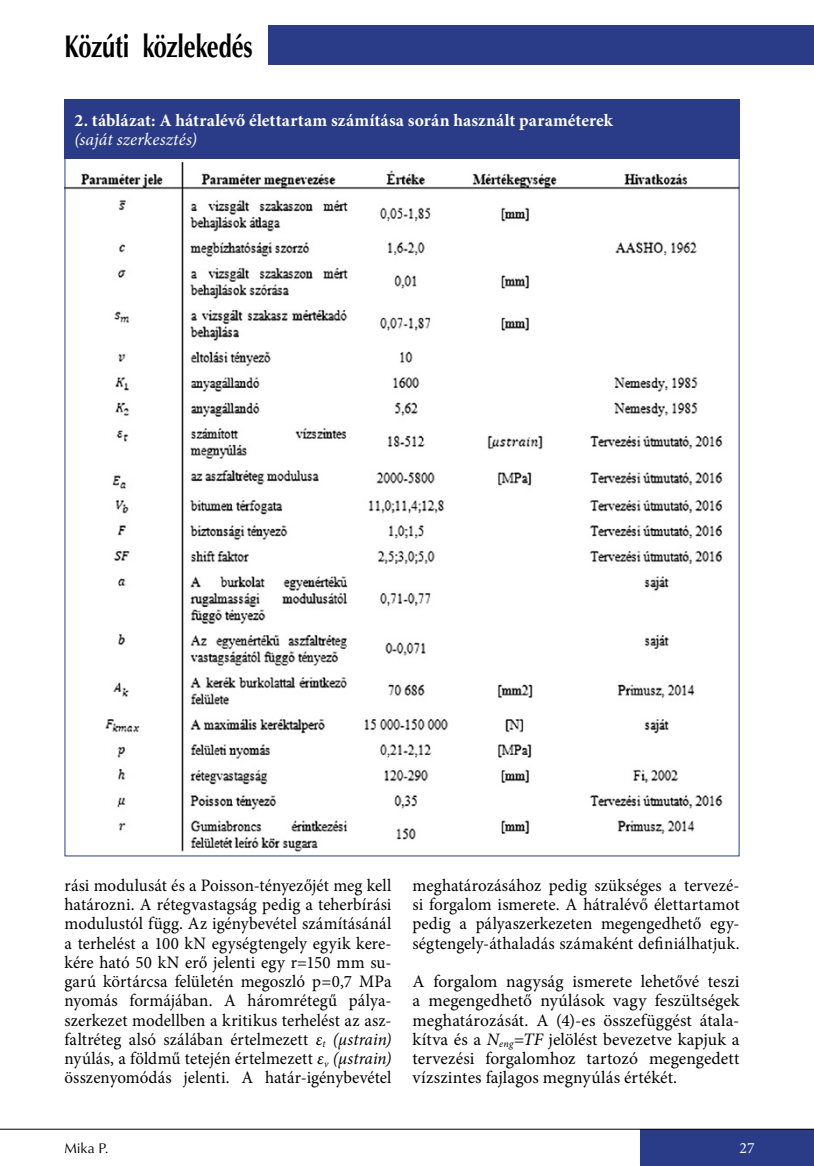
<style>
.page{position:relative;width:814px;height:1166px;background:#fff}
.page>*{position:absolute;margin:0;border:0;box-sizing:border-box;transform-origin:0 0}
.t1{font:700 31.5px "Optima CE";letter-spacing:-.01em;color:#000;scale:.75 1}
.t2{font:17.5px/19.2px "Minion Pro";letter-spacing:.005em;color:#000;text-align:justify}
.t3{font:700 17.5px/19.2px "Minion Pro";letter-spacing:.01em;color:#fff}
.t4{font:15.75px "Minion Pro";color:#fff}
.t5{font:14px "Optima CE";color:#000}
.s1{font-weight:400;font-style:italic}
.s2{font-style:italic}
</style>
<div class="page">
<div style="left:268px;top:25px;width:546px;height:39px;background:#2a3c88"></div>
<div style="left:640px;top:1129px;width:174px;height:37px;background:#2a3c88"></div>
<hr style="left:0;top:1129px;width:814px;height:1px;background:#000">
<img style="left:66px;top:162px;width:671px;height:690px">
<div style="left:64px;top:99px;width:675px;height:60px;background:#2a3c88"></div>
<h1 class="t1" style="left:64px;top:26px;width:252px">Közúti közlekedés</h1>
<p class="t3" style="left:74px;top:110px;width:540px">2. táblázat: A hátralévő élettartam számítása során használt paraméterek <span class="s1">(saját szerkesztés)</span></p>
<p class="t2" style="left:64px;top:876px;width:328px">rási modulusát és a Poisson-tényezőjét meg kell határozni. A rétegvastagság pedig a teherbírási modulustól függ. Az igénybevétel számításánál a terhelést a 100 kN egységtengely egyik kere&shy;kére ható 50 kN erő jelenti egy r=150 mm su&shy;garú körtárcsa felületén megoszló p=0,7 MPa nyomás formájában. A háromrétegű pálya&shy;szerkezet modellben a kritikus terhelést az asz&shy;faltréteg alsó szálában értelmezett <span class="s2">ε</span><sub>t</sub> <span class="s2">(μstrain) </span>nyúlás, a földmű tetején értelmezett <span class="s2">ε</span><sub>v</sub> <span class="s2">(μstrain) </span>összenyomódás jelenti. A határ-igénybevétel</p>
<p class="t2" style="left:412px;top:876px;width:328px">meghatározásához pedig szükséges a tervezé&shy;si forgalom ismerete. A hátralévő élettartamot pedig a pályaszerkezeten megengedhető egy&shy;ségtengely-áthaladás számaként definiálhatjuk.</p>
<p class="t2" style="left:412px;top:972px;width:328px">A forgalom nagyság ismerete lehetővé teszi a megengedhető nyúlások vagy feszültségek meghatározását. A (4)-es összefüggést átala&shy;kítva és a <span class="s2">N</span><sub>eng</sub><span class="s2">=TF</span> jelölést bevezetve kapjuk a tervezési forgalomhoz tartozó megengedett vízszintes fajlagos megnyúlás értékét.</p>
<p class="t5" style="left:64px;top:1139px;width:46px">Mika P.</p>
<p class="t4" style="left:739px;top:1137px;width:17px">27</p>
</div>
